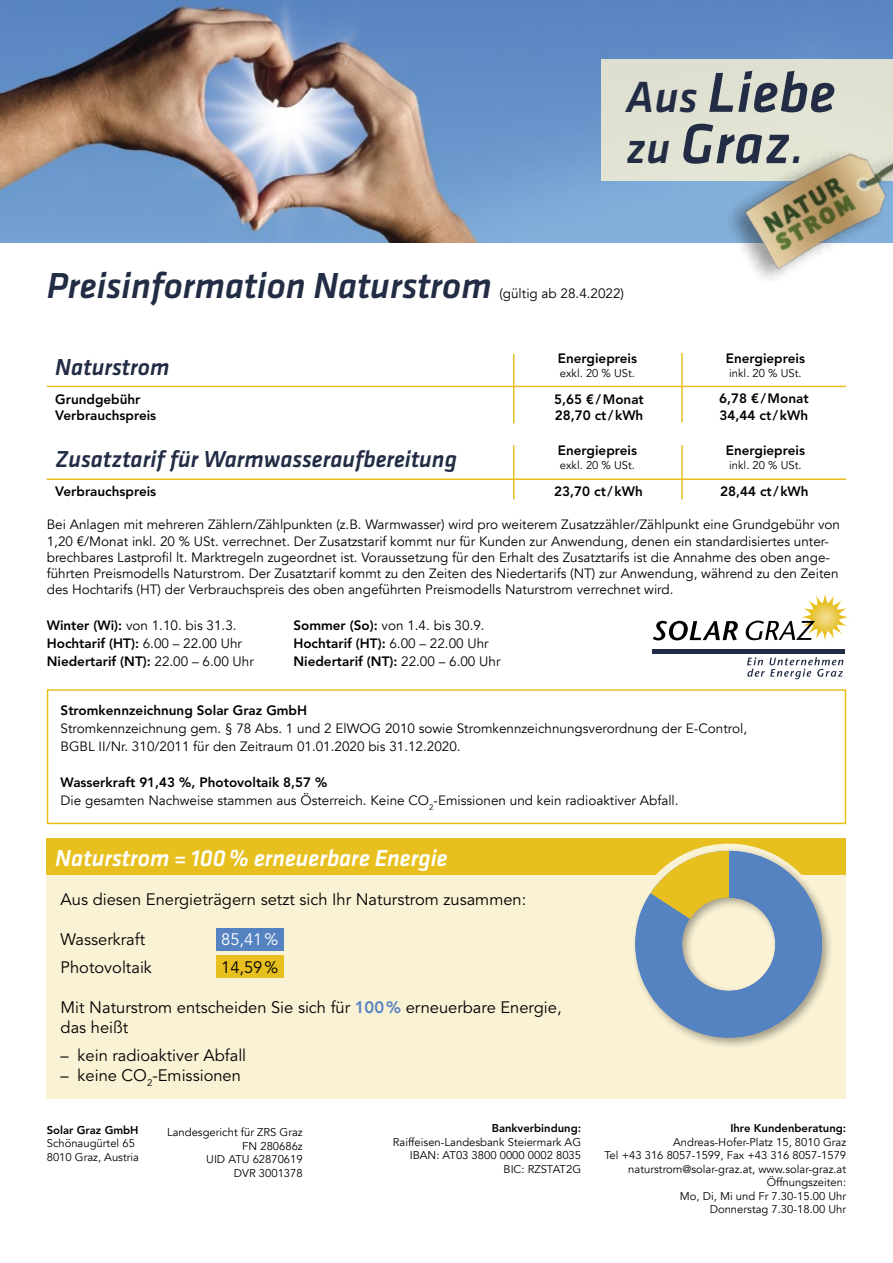
<style>
.page{position:relative;width:893px;height:1263px;background:#fff}
.page>*{position:absolute;margin:0;border:0;box-sizing:border-box;transform-origin:0 0}
.t1{font:italic 500 58.35px/51.3px "Klavika";letter-spacing:.01em;color:#222d45}
.t2{font:italic 500 37.5px "Klavika";color:#222d45}
.t3{font:italic 500 24px "Klavika";color:#222d45}
.t4{font:italic 500 24px "Klavika";color:#fff}
.t5{font:16.5px/19.8px "Avenir LT Std";color:#000}
.t6{font:16.5px "Avenir LT Std";color:#fff}
.t7{font:13.5px/16.2px "Avenir";color:#000}
.t8{font:800 13.5px/16.2px "Avenir LT Std";color:#000}
.t9{font:11.25px/13.5px "Avenir";color:#000;text-align:right}
.t10{font:800 11.25px "Avenir LT Std";color:#000}
.s1{font-size:45.3px}
.s2{font-family:"Avenir LT Std";font-weight:800}
.s3{font-family:"Avenir";font-weight:400}
.s4{font-weight:800;color:#5582c1}
</style>
<div class="page">
<img style="left:0;top:0;width:893px;height:242px">
<div style="left:47px;top:839px;width:799px;height:260px;background:#faf2d4"></div>
<div style="left:47px;top:839px;width:799px;height:36px;background:#e7c01f"></div>
<div style="left:216px;top:929px;width:67px;height:22px;background:#5582c1"></div>
<div style="left:216px;top:956px;width:67px;height:22px;background:#e7c01f"></div>
<div style="left:47px;top:689px;width:799px;height:135px;border:2px solid #e7c01f"></div>
<div style="left:602px;top:59px;width:291px;height:121px;background:#e0e2d2"></div>
<hr style="left:47px;top:386px;width:799px;height:1px;background:#e7c01f">
<hr style="left:681px;top:353px;width:2px;height:69px;background:#e7c01f">
<hr style="left:513px;top:354px;width:1px;height:69px;background:#e7c01f">
<hr style="left:47px;top:478px;width:799px;height:2px;background:#e7c01f">
<hr style="left:681px;top:445px;width:2px;height:54px;background:#e7c01f">
<hr style="left:513px;top:445px;width:1px;height:54px;background:#e7c01f">
<hr style="left:653px;top:649px;width:192px;height:4px;background:#222d45">
<svg style="left:653px;top:621px;width:85px;height:19px"></svg>
<svg style="left:745px;top:593px;width:104px;height:48px"></svg>
<svg style="left:747px;top:657px;width:96px;height:22px"></svg>
<div style="left:631px;top:846px;width:203px;height:203px;background:#000;opacity:.35"></div>
<svg style="left:635px;top:851px;width:187px;height:187px"></svg>
<img style="left:718px;top:153px;width:175px;height:126px">
<h1 class="t1" style="left:626px;top:68px;width:211px"><span class="s1">Aus</span> Liebe <span class="s1">zu</span> Graz<span class="s1">.</span></h1>
<h2 class="t2" style="left:47px;top:265px;width:446px">Preisinformation Naturstrom</h2>
<p class="t7" style="left:499px;top:286px;width:126px">(gültig ab 28.4.2022)</p>
<h3 class="t3" style="left:55px;top:354px;width:116px">Naturstrom</h3>
<p class="t8" style="left:55px;top:391px;width:103px">Grundgebühr<br>Verbrauchspreis</p>
<h3 class="t3" style="left:55px;top:446px;width:403px">Zusatztarif für Warmwasseraufbereitung</h3>
<p class="t8" style="left:55px;top:483px;width:103px">Verbrauchspreis</p>
<p class="t8" style="left:558px;top:350px;width:81px">Energiepreis</p>
<p class="t9" style="left:560px;top:366px;width:77px">exkl. 20 % USt.</p>
<p class="t8" style="left:554px;top:391px;width:91px">5,65 €/Monat<br>28,70 ct/kWh</p>
<p class="t8" style="left:719px;top:391px;width:91px">6,78 €/Monat<br>34,44 ct/kWh</p>
<p class="t8" style="left:726px;top:350px;width:81px">Energiepreis</p>
<p class="t9" style="left:729px;top:366px;width:74px">inkl. 20 % USt.</p>
<p class="t8" style="left:558px;top:443px;width:81px">Energiepreis</p>
<p class="t9" style="left:560px;top:458px;width:77px">exkl. 20 % USt.</p>
<p class="t8" style="left:554px;top:483px;width:90px">23,70 ct/kWh</p>
<p class="t8" style="left:720px;top:483px;width:90px">28,44 ct/kWh</p>
<p class="t8" style="left:726px;top:443px;width:81px">Energiepreis</p>
<p class="t9" style="left:729px;top:458px;width:74px">inkl. 20 % USt.</p>
<p class="t7" style="left:47px;top:517px;width:795px">Bei Anlagen mit mehreren Zählern/Zählpunkten (z.B. Warmwasser) wird pro weiterem Zusatzzähler/Zählpunkt eine Grundgebühr von 1,20 €/Monat inkl. 20 % USt. verrechnet. Der Zusatzstarif kommt nur für Kunden zur Anwendung, denen ein standardisiertes unter&shy;brechbares Lastprofil lt. Marktregeln zugeordnet ist. Voraussetzung für den Erhalt des Zusatztarifs ist die Annahme des oben ange&shy;führten Preismodells Naturstrom. Der Zusatztarif kommt zu den Zeiten des Niedertarifs (NT) zur Anwendung, während zu den Zeiten des Hochtarifs (HT) der Verbrauchspreis des oben angeführten Preismodells Naturstrom verrechnet wird.</p>
<p class="t7" style="left:47px;top:618px;width:191px"><span class="s2">Winter (Wi):</span> von 1.10. bis 31.3.</p>
<p class="t8" style="left:47px;top:634px;width:209px;line-height:18px">Hochtarif (HT): <span class="s3">6.00 – 22.00 Uhr<br></span>Niedertarif (NT): <span class="s3">22.00 – 6.00 Uhr</span></p>
<p class="t7" style="left:293px;top:618px;width:193px"><span class="s2">Sommer (So):</span> von 1.4. bis 30.9.</p>
<p class="t8" style="left:293px;top:634px;width:209px;line-height:18px">Hochtarif (HT): <span class="s3">6.00 – 22.00 Uhr<br></span>Niedertarif (NT): <span class="s3">22.00 – 6.00 Uhr</span></p>
<p class="t8" style="left:61px;top:702px;width:248px">Stromkennzeichnung Solar Graz GmbH</p>
<p class="t7" style="left:61px;top:720px;width:688px;line-height:18px">Stromkennzeichnung gem. § 78 Abs. 1 und 2 ElWOG 2010 sowie Stromkennzeichnungsverordnung der E-Control,<br>BGBL II/Nr. 310/2011 für den Zeitraum 01.01.2020 bis 31.12.2020.</p>
<p class="t8" style="left:61px;top:774px;width:268px">Wasserkraft 91,43 %, Photovoltaik 8,57 %</p>
<p class="t7" style="left:61px;top:793px;width:619px">Die gesamten Nachweise stammen aus Österreich. Keine CO<sub>2</sub>-Emissionen und kein radioaktiver Abfall.</p>
<h3 class="t4" style="left:55px;top:845px;width:394px">Naturstrom = 100% erneuerbare Energie</h3>
<p class="t5" style="left:61px;top:890px;width:467px">Aus diesen Energieträgern setzt sich Ihr Naturstrom zusammen:</p>
<p class="t5" style="left:61px;top:930px;width:86px">Wasserkraft</p>
<p class="t6" style="left:221px;top:930px;width:59px">85,41%</p>
<p class="t5" style="left:61px;top:958px;width:93px">Photovoltaik</p>
<p class="t5" style="left:221px;top:958px;width:59px">14,59%</p>
<p class="t5" style="left:61px;top:998px;width:502px">Mit Naturstrom entscheiden Sie sich für <span class="s4">100%</span> erneuerbare Energie, das heißt</p>
<p class="t5" style="left:61px;top:1046px;width:187px">– kein radioaktiver Abfall</p>
<p class="t5" style="left:61px;top:1066px;width:182px">– keine CO<sub>2</sub>-Emissionen</p>
<p class="t10" style="left:47px;top:1123px;width:93px">Solar Graz GmbH</p>
<p class="t9" style="left:47px;top:1136px;width:94px;text-align:left">Schönaugürtel 65<br>8010 Graz, Austria</p>
<p class="t9" style="left:167px;top:1126px;width:137px">Landesgericht für ZRS Graz<br>FN 280686z<br>UID ATU 62870619<br>DVR 3001378</p>
<p class="t10" style="left:492px;top:1122px;width:91px">Bankverbindung:</p>
<p class="t9" style="left:393px;top:1135px;width:190px">Raiffeisen-Landesbank Steiermark AG<br>IBAN: AT03 3800 0000 0002 8035<br>BIC: RZSTAT2G</p>
<p class="t10" style="left:730px;top:1122px;width:117px">Ihre Kundenberatung:</p>
<p class="t9" style="left:604px;top:1135px;width:243px">Andreas-Hofer-Platz 15, 8010 Graz<br>Tel +43 316 8057-1599, Fax +43 316 8057-1579 naturstrom@solar-graz.at, www.solar-graz.at Öffnungszeiten:<br>Mo, Di, Mi und Fr 7.30-15.00 Uhr<br>Donnerstag 7.30-18.00 Uhr</p>
</div>
